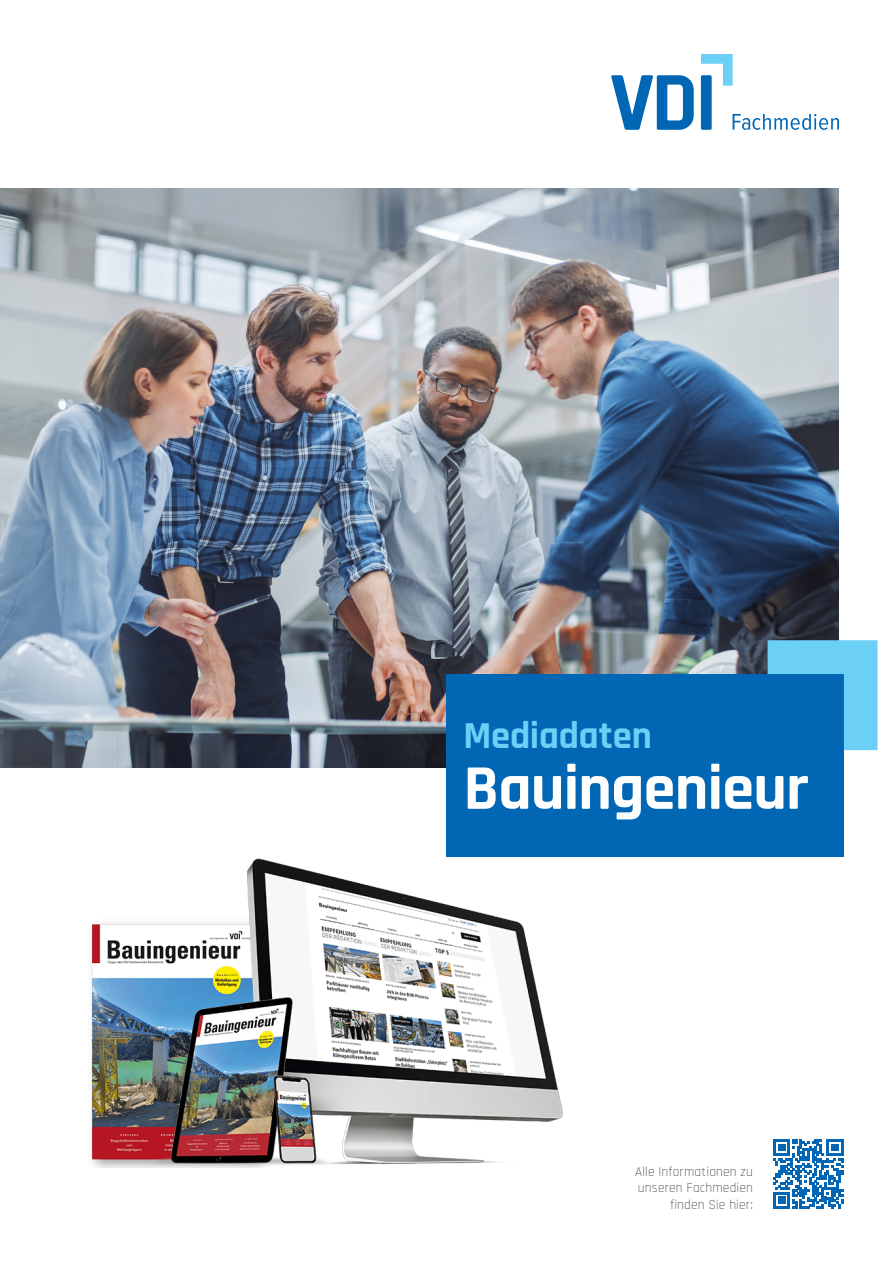
<style>
.page{position:relative;width:893px;height:1263px;background:#fff}
.page>*{position:absolute;margin:0;border:0;box-sizing:border-box;transform-origin:0 0}
.t1{font:700 64.2px "Rajdhani";letter-spacing:-.01em;color:#fff}
.t2{font:700 38.55px "Rajdhani";letter-spacing:-.005em;color:#6bcff6}
.t3{font:300 13.5px/16.5px "Rajdhani";letter-spacing:.015em;color:#231f20;text-align:right}
</style>
<div class="page">
<svg style="left:611px;top:54px;width:228px;height:76px"></svg>
<img style="left:0;top:188px;width:839px;height:579px">
<div style="left:446px;top:674px;width:398px;height:183px;background:#0166b3"></div>
<svg style="left:768px;top:640px;width:109px;height:110px"></svg>
<img style="left:91px;top:858px;width:472px;height:310px">
<svg style="left:773px;top:1139px;width:70px;height:70px"></svg>
<p class="t2" style="left:463px;top:712px;width:190px">Mediadaten</p>
<p class="t1" style="left:463px;top:749px;width:346px">Bauingenieur</p>
<p class="t3" style="left:635px;top:1164px;width:119px">Alle Informationen zu unseren Fachmedien finden Sie hier:</p>
</div>
